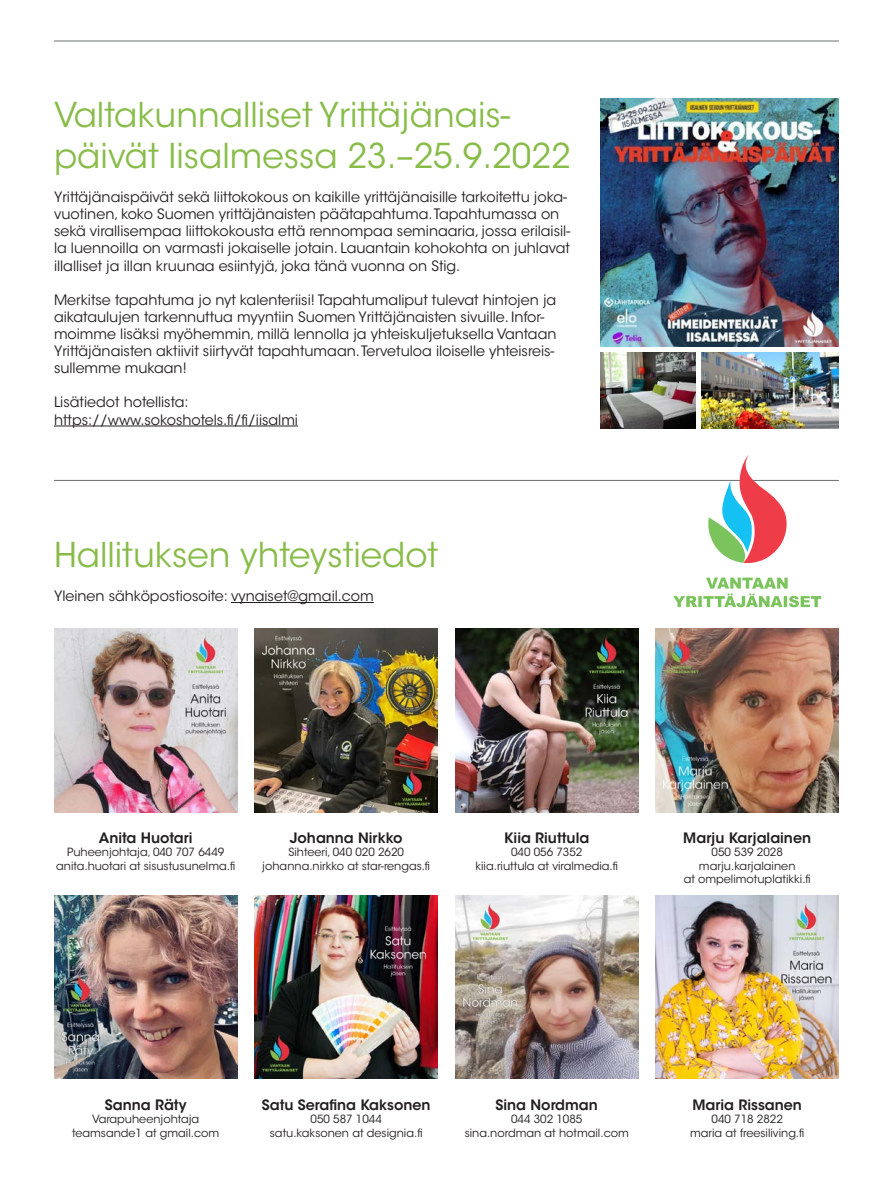
<style>
.page{position:relative;width:893px;height:1191px;background:#fff}
.page>*{position:absolute;margin:0;border:0;box-sizing:border-box;transform-origin:0 0}
.t1{font:34.05px/40.8px "ITC Avant Garde Std";color:#88bc49}
.t2{font:14.25px/17.1px "ITC Avant Garde Std";color:#231f20}
.t3{font:600 14.25px "ITC Avant Garde Std";color:#231f20}
.t4{font:11.25px/13.5px "ITC Avant Garde Std";color:#231f20;text-align:center}
</style>
<div class="page">
<img style="left:600px;top:99px;width:239px;height:247px">
<hr style="left:231px;top:602px;width:143px;height:1px;background:#231f20">
<hr style="left:54px;top:425px;width:244px;height:1px;background:#231f20">
<img style="left:54px;top:628px;width:183px;height:184px">
<img style="left:254px;top:628px;width:184px;height:184px">
<img style="left:455px;top:628px;width:183px;height:184px">
<img style="left:655px;top:628px;width:184px;height:184px">
<img style="left:54px;top:895px;width:183px;height:184px">
<img style="left:254px;top:895px;width:184px;height:184px">
<img style="left:455px;top:895px;width:183px;height:184px">
<img style="left:655px;top:895px;width:184px;height:184px">
<hr style="left:54px;top:480px;width:785px;height:1px;background:#6c6d70">
<hr style="left:54px;top:41px;width:785px;height:1px;background:#6c6d70">
<svg style="left:708px;top:454px;width:78px;height:109px"></svg>
<svg style="left:673px;top:577px;width:148px;height:30px"></svg>
<img style="left:600px;top:352px;width:95px;height:77px">
<img style="left:702px;top:352px;width:137px;height:77px">
<h1 class="t1" style="left:54px;top:95px;width:518px">Valtakunnalliset Yrittäjänais&shy;päivät Iisalmessa 23.–25.9.2022</h1>
<p class="t2" style="left:54px;top:189px;width:518px">Yrittäjänaispäivät sekä liittokokous on kaikille yrittäjänaisille tarkoitettu joka&shy;vuotinen, koko Suomen yrittäjänaisten päätapahtuma. Tapahtumassa on sekä virallisempaa liittokokousta että rennompaa seminaaria, jossa erilaisil&shy;la luennoilla on varmasti jokaiselle jotain. Lauantain kohokohta on juhlavat illalliset ja illan kruunaa esiintyjä, joka tänä vuonna on Stig.</p>
<p class="t2" style="left:54px;top:291px;width:504px">Merkitse tapahtuma jo nyt kalenteriisi! Tapahtumaliput tulevat hintojen ja aikataulujen tarkennuttua myyntiin Suomen Yrittäjänaisten sivuille. Infor&shy;moimme lisäksi myöhemmin, millä lennolla ja yhteiskuljetuksella Vantaan Yrittäjänaisten aktiivit siirtyvät tapahtumaan. Tervetuloa iloiselle yhteisreis&shy;sullemme mukaan!</p>
<p class="t2" style="left:54px;top:394px;width:246px">Lisätiedot hotellista: https://www.sokoshotels.fi/fi/iisalmi</p>
<h1 class="t1" style="left:54px;top:534px;width:386px">Hallituksen yhteystiedot</h1>
<p class="t2" style="left:54px;top:587px;width:321px">Yleinen sähköpostiosoite: vynaiset@gmail.com</p>
<p class="t3" style="left:99px;top:828px;width:95px">Anita Huotari</p>
<p class="t4" style="left:56px;top:845px;width:180px">Puheenjohtaja, 040 707 6449 anita.huotari at sisustusunelma.fi</p>
<p class="t3" style="left:290px;top:828px;width:114px">Johanna Nirkko</p>
<p class="t4" style="left:262px;top:845px;width:169px">Sihteeri, 040 020 2620 johanna.nirkko at star-rengas.fi</p>
<p class="t3" style="left:504px;top:828px;width:87px">Kiia Riuttula</p>
<p class="t4" style="left:475px;top:845px;width:144px">040 056 7352<br>kiia.riuttula at viralmedia.fi</p>
<p class="t3" style="left:683px;top:828px;width:129px">Marju Karjalainen</p>
<p class="t4" style="left:684px;top:845px;width:129px">050 539 2028 marju.karjalainen<br>at ompelimotuplatikki.fi</p>
<p class="t3" style="left:105px;top:1095px;width:83px">Sanna Räty</p>
<p class="t4" style="left:72px;top:1112px;width:148px">Varapuheenjohtaja teamsande1 at gmail.com</p>
<p class="t3" style="left:262px;top:1095px;width:170px">Satu Serafina Kaksonen</p>
<p class="t4" style="left:270px;top:1112px;width:154px">050 587 1044 satu.kaksonen at designia.fi</p>
<p class="t3" style="left:496px;top:1095px;width:104px">Sina Nordman</p>
<p class="t4" style="left:465px;top:1112px;width:166px">044 302 1085<br>sina.nordman at hotmail.com</p>
<p class="t3" style="left:692px;top:1095px;width:111px">Maria Rissanen</p>
<p class="t4" style="left:690px;top:1112px;width:116px">040 718 2822<br>maria at freesiliving.fi</p>
</div>
